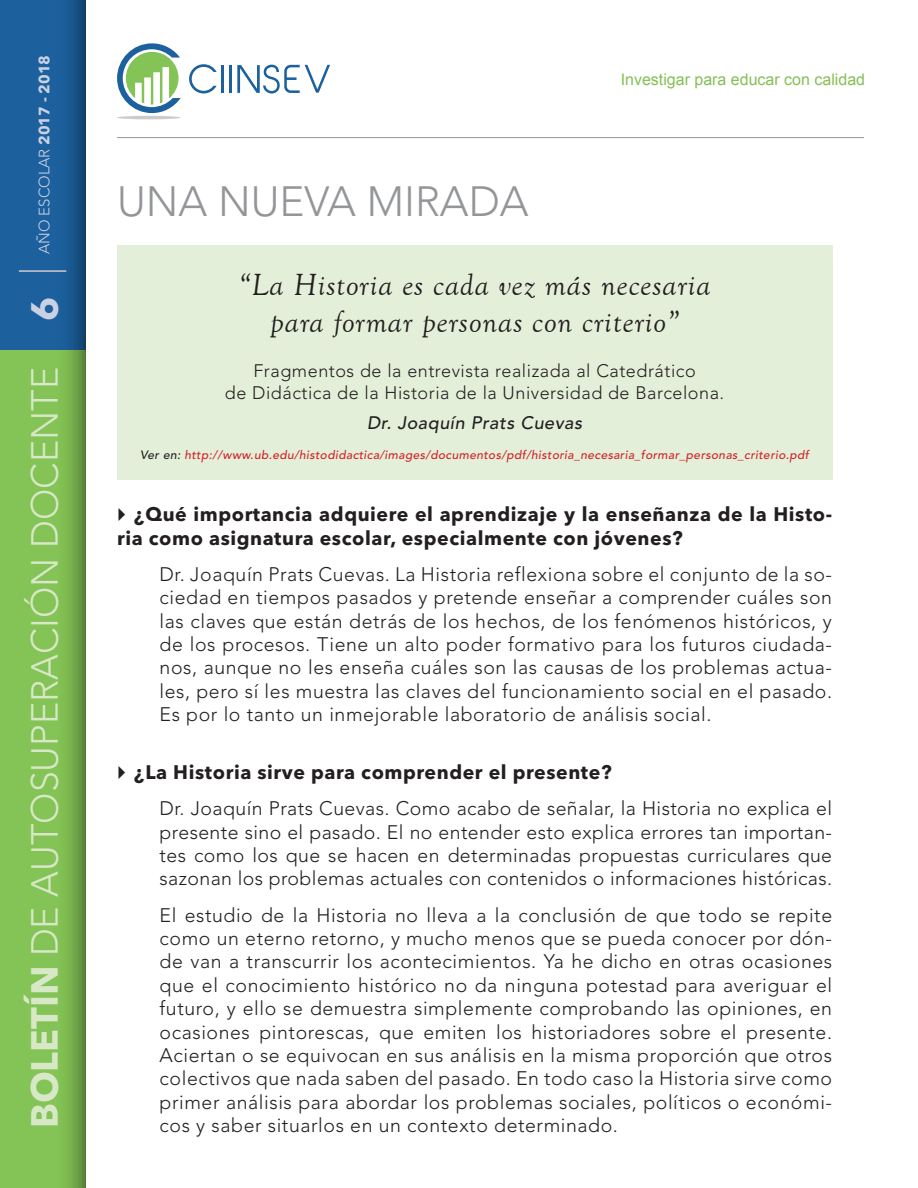
<style>
.page{position:relative;width:918px;height:1188px;background:#fff}
.page>*{position:absolute;margin:0;border:0;box-sizing:border-box;transform-origin:0 0}
.t1{font:300 42px "Avenir LT Std";color:#939598}
.t2{font:300 37.5px "Avenir LT Std";color:#d7e8c7}
.t3{font:italic 31.5px/37.8px "Goudy Old Style T";letter-spacing:.03em;color:#231f20;text-align:center}
.t4{font:300 19.5px/23.4px "Avenir LT Std";letter-spacing:.03em;color:#231f20;text-align:justify}
.t5{font:700 19.5px/23.4px "Avenir Next LT Pro";letter-spacing:.03em;color:#231f20}
.t6{font:300 18px/21.6px "Avenir LT Std";letter-spacing:.03em;color:#231f20;text-align:center}
.t7{font:italic 500 18px "Avenir LT Std";letter-spacing:.03em;color:#231f20}
.t8{font:16.05px "Arial";color:#84c056}
.t9{font:300 15px "Avenir LT Std";color:#cad1e4}
.t10{font:italic 500 12px "Avenir LT Std";letter-spacing:.03em;color:#d1232a}
.s1{font-family:"Avenir Next LT Pro";font-weight:700}
.s2{font-family:"Avenir Next LT Pro";font-weight:700;color:#cad1e4}
.s3{color:#231f20}
</style>
<div class="page">
<svg style="left:117px;top:43px;width:64px;height:70px"></svg>
<hr style="left:117px;top:116px;width:64px;height:3px;background:#cacccb;border-radius:50%">
<hr style="left:221px;top:65px;width:3px;height:28px;background:#1c619d">
<hr style="left:229px;top:65px;width:3px;height:28px;background:#1c619d">
<svg style="left:237px;top:65px;width:93px;height:28px"></svg>
<svg style="left:189px;top:64px;width:28px;height:29px"></svg>
<hr style="left:117px;top:137px;width:747px;height:1px;background:#939598">
<div style="left:0;top:350px;width:85px;height:838px;background:#84c355"></div>
<div style="left:0;top:0;width:85px;height:350px;background:#1c619d"></div>
<svg style="left:66px;top:0;width:19px;height:1188px"></svg>
<hr style="left:19px;top:270px;width:47px;height:2px;background:#cacccb">
<div style="left:117px;top:245px;width:715px;height:235px;background:#e3efd8"></div>
<p class="t9" style="left:35px;top:254px;width:200px;rotate:-90deg">año escolar <span class="s1">2017 - 2018</span></p>
<h2 class="t2" style="left:23px;top:1128px;width:833px;rotate:-90deg"><span class="s1">Boletín</span> de Autosuperación Docente <span class="s2">6</span></h2>
<h1 class="t1" style="left:117px;top:177px;width:129px">UN A NUE</h1>
<h1 class="t1" style="left:304px;top:177px;width:226px">VA MIRADA</h1>
<p class="t8" style="left:621px;top:69px;width:246px">Investigar para educar con calidad</p>
<h3 class="t3" style="left:239px;top:266px;width:474px">“La Historia es cada vez más necesaria para formar personas con criterio”</h3>
<p class="t6" style="left:225px;top:360px;width:501px">Fragmentos de la entrevista realizada al Catedrático<br>de Didáctica de la Historia de la U niversidad de Barcelona.</p>
<p class="t7" style="left:367px;top:412px;width:217px">Dr. Joaquín Prats Cuevas</p>
<p class="t10" style="left:140px;top:448px;width:670px"><span class="s3">Ver en:</span> http://www.ub.edu/histodidactica/images/documentos/pdf/historia_necesaria_formar_personas_criterio.pdf</p>
<p class="t5" style="left:117px;top:503px;width:717px;text-indent:17px">¿Qué importancia adquiere el aprendizaje y la enseñanza de la Histo&shy;ria como asignatura escolar, especialmente con jóvenes?</p>
<p class="t4" style="left:160px;top:562px;width:674px">Dr. Joaquín Prats Cuevas. La Historia reflexiona sobre el conjunto de la so&shy;ciedad en tiempos pasados y pretende enseñar a comprender cuáles son las claves que están detrás de los hechos, de los fenómenos históricos, y de los procesos. Tiene un alto poder formativo para los futuros ciudada&shy;nos, aunque no les enseña cuáles son las causas de los problemas actua&shy;les, pero sí les muestra las claves del funcionamiento social en el pasado.<br>Es por lo tanto un inmejorable laboratorio de análisis social.</p>
<p class="t5" style="left:134px;top:760px;width:479px">¿La Historia sirve para comprender el presente?</p>
<p class="t4" style="left:160px;top:797px;width:674px">Dr. Joaquín Prats Cuevas. Como acabo de señalar, la Historia no explica el presente sino el pasado. El no entender esto explica errores tan importan&shy;tes como los que se hacen en determinadas propuestas curriculares que sazonan los problemas actuales con contenidos o informaciones históricas.</p>
<p class="t4" style="left:160px;top:903px;width:674px">El estudio de la Historia no lleva a la conclusión de que todo se repite como un eterno retorno, y mucho menos que se pueda conocer por dón&shy;de van a transcurrir los acontecimientos. Ya he dicho en otras ocasiones que el conocimiento histórico no da ninguna potestad para averiguar el futuro, y ello se demuestra simplemente comprobando las opiniones, en ocasiones pintorescas, que emiten los historiadores sobre el presente.<br>Aciertan o se equivocan en sus análisis en la misma proporción que otros colectivos que nada saben del pasado. En todo caso la Historia sirve como primer análisis para abordar los problemas sociales, políticos o económi&shy;cos y saber situarlos en un contexto determinado.</p>
</div>
